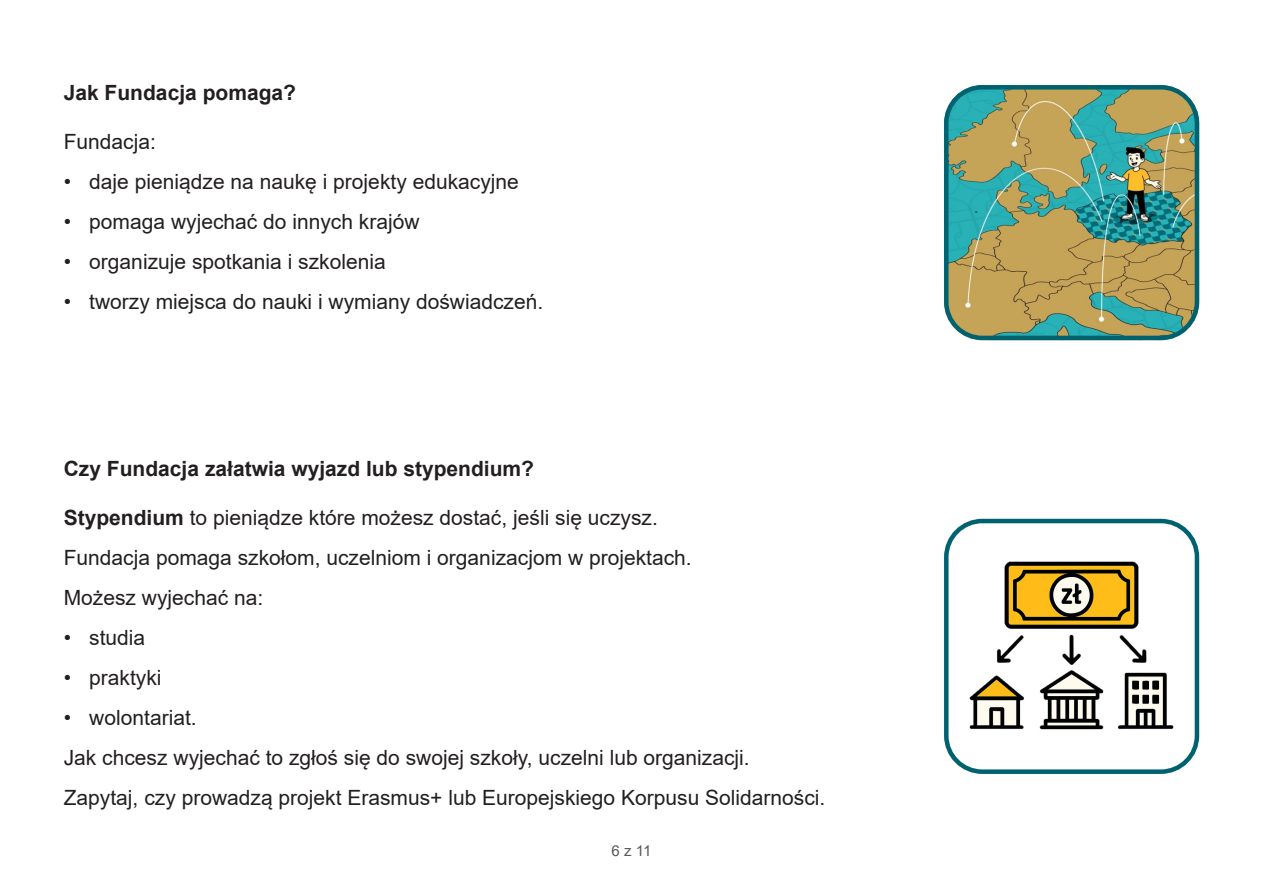
<style>
.page{position:relative;width:1263px;height:893px;background:#fff}
.page>*{position:absolute;margin:0;border:0;box-sizing:border-box;transform-origin:0 0}
.Tekst{font:21px "Arial";color:#231f20}
.t1{font:700 21px "Arial";color:#231f20}
.t2{font:15px "Arial";color:#57585a}
.s1{font-weight:700}
</style>
<div class="page">
<img style="left:949px;top:90px;width:250px;height:250px">
<div style="left:944px;top:85px;width:255px;height:255px;border:4px solid #00626f;border-radius:36px"></div>
<img style="left:949px;top:533px;width:250px;height:236px">
<div style="left:944px;top:519px;width:255px;height:255px;border:4px solid #00626f;border-radius:36px"></div>
<h2 class="t1" style="left:64px;top:78px;width:234px">Jak Fundacja pomaga?</h2>
<p class="Tekst" style="left:64px;top:127px;width:94px">Fundacja:</p>
<p class="Tekst" style="left:64px;top:167px;width:457px">• daje pieniądze na naukę i projekty edukacyjne</p>
<p class="Tekst" style="left:64px;top:207px;width:357px">• pomaga wyjechać do innych krajów</p>
<p class="Tekst" style="left:64px;top:247px;width:323px">• organizuje spotkania i szkolenia</p>
<p class="Tekst" style="left:64px;top:287px;width:481px">• tworzy miejsca do nauki i wymiany doświadczeń.</p>
<h2 class="t1" style="left:64px;top:454px;width:472px">Czy Fundacja załatwia wyjazd lub stypendium?</h2>
<p class="Tekst" style="left:64px;top:503px;width:596px"><span class="s1">Stypendium</span> to pieniądze które możesz dostać, jeśli się uczysz.</p>
<p class="Tekst" style="left:64px;top:543px;width:629px">Fundacja pomaga szkołom, uczelniom i organizacjom w projektach.</p>
<p class="Tekst" style="left:64px;top:583px;width:201px">Możesz wyjechać na:</p>
<p class="Tekst" style="left:64px;top:623px;width:83px">• studia</p>
<p class="Tekst" style="left:64px;top:663px;width:99px">• praktyki</p>
<p class="Tekst" style="left:64px;top:703px;width:134px">• wolontariat.</p>
<p class="Tekst" style="left:64px;top:743px;width:687px">Jak chcesz wyjechać to zgłoś się do swojej szkoły, uczelni lub organizacji.</p>
<p class="Tekst" style="left:64px;top:783px;width:763px">Zapytaj, czy prowadzą projekt Erasmus+ lub Europejskiego Korpusu Solidarności.</p>
<p class="t2" style="left:612px;top:840px;width:41px">6 z 11</p>
</div>
